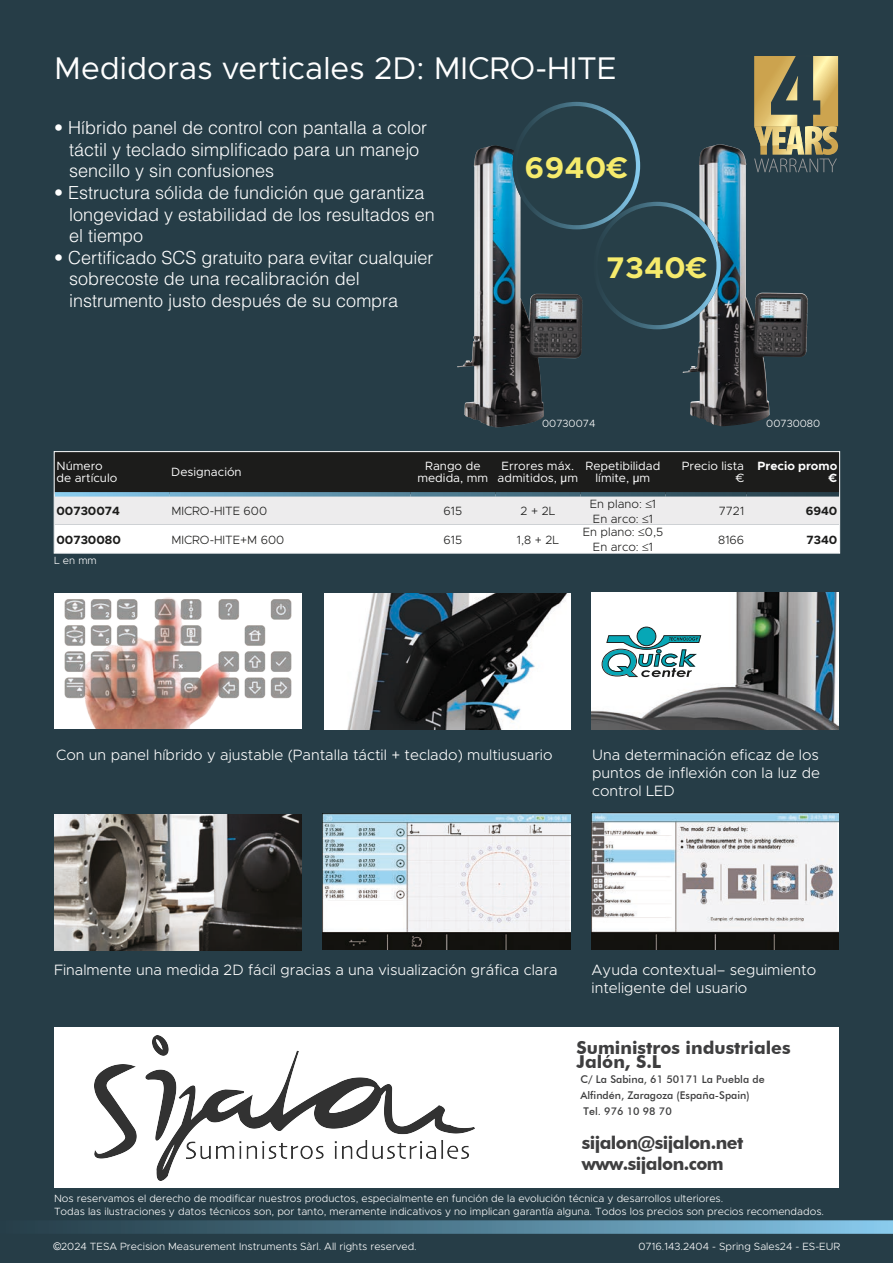
<style>
.page{position:relative;width:893px;height:1263px;background:#263d47}
.page>*{position:absolute;margin:0;border:0;box-sizing:border-box;transform-origin:0 0}
.t1{font:31.5px "Metropolis";color:#fff}
.t2{font:700 30px "Metropolis";letter-spacing:.025em;color:#f6eb6c}
.t3{font:300 18px/21.6px "Helvetica LT Std";color:#fff}
.t4{font:700 17.7px/21.3px "Futura BT";letter-spacing:-.03em;color:#3e3e3f}
.t5{font:700 17.7px/14.2px "Futura BT";color:#3e3e3f}
.t6{font:300 15px/18px "Metropolis";color:#fff;text-align:justify}
.t7{font:12px/12px "Metropolis";color:#fff;text-align:center}
.t8{font:300 12px/14.4px "Metropolis";color:#1c1c1b}
.t9{font:700 12px "Metropolis";color:#1c1c1b}
.t10{font:700 12px/12px "Metropolis";color:#fff;text-align:right}
.t11{font:500 10.65px "Futura BT";color:#3e3e3f}
.t12{font:300 10.5px/12.6px "Metropolis";color:#fff}
.s1{font-family:"Helvetica LT Std"}
.s2{font-family:"Arial";font-weight:400}
</style>
<div class="page">
<img style="left:457px;top:145px;width:125px;height:282px">
<img style="left:683px;top:144px;width:125px;height:282px">
<svg style="left:513px;top:102px;width:208px;height:227px"></svg>
<div style="left:54px;top:593px;width:247px;height:135px;background:#fff"></div>
<img style="left:64px;top:597px;width:228px;height:131px">
<img style="left:325px;top:593px;width:245px;height:136px">
<img style="left:591px;top:592px;width:248px;height:137px">
<svg style="left:602px;top:627px;width:99px;height:50px;background:#95bfc3"></svg>
<img style="left:54px;top:814px;width:247px;height:137px">
<img style="left:323px;top:813px;width:247px;height:137px">
<img style="left:591px;top:812px;width:248px;height:137px">
<svg style="left:63px;top:1220px;width:830px;height:14px;background:#527f95"></svg>
<div style="left:55px;top:1028px;width:784px;height:160px;background:#fff"></div>
<svg style="left:754px;top:56px;width:84px;height:116px"></svg>
<svg style="left:56px;top:453px;width:782px;height:98px;background:#9a9999"></svg>
<svg style="left:56px;top:492px;width:113px;height:5px"></svg>
<svg style="left:169px;top:492px;width:241px;height:5px"></svg>
<div style="left:410px;top:492px;width:85px;height:5px;background:#4e7b8f"></div>
<div style="left:495px;top:492px;width:85px;height:5px;background:#446b7e"></div>
<div style="left:580px;top:492px;width:85px;height:5px;background:#3b5d6c"></div>
<div style="left:665px;top:492px;width:81px;height:5px;background:#31505e"></div>
<div style="left:746px;top:492px;width:93px;height:5px;background:#2b4450"></div>
<div style="left:54px;top:451px;width:786px;height:102px;border:1px solid #fff"></div>
<img style="left:94px;top:1035px;width:380px;height:145px">
<h1 class="t1" style="left:54px;top:49px;width:564px">Medidoras verticales 2D: MICRO-HITE</h1>
<h3 class="t3" style="left:69px;top:117px;width:359px;text-indent:-15px">• Híbrido panel de control con pantalla a color táctil y teclado simplificado para un manejo sencillo y sin confusiones</h3>
<h3 class="t3" style="left:69px;top:182px;width:367px;text-indent:-15px">• Estructura sólida de fundición que garantiza longevidad y estabilidad de los resultados en el tiempo</h3>
<h3 class="t3" style="left:69px;top:246px;width:366px;text-indent:-15px">• Certificado SCS gratuito para evitar cualquier sobrecoste de una recalibración del instrumento justo después de su compra</h3>
<h2 class="t2" style="left:525px;top:148px;width:105px">6940€</h2>
<h2 class="t2" style="left:607px;top:248px;width:102px">7340€</h2>
<p class="t12" style="left:542px;top:417px;width:55px">00730074</p>
<p class="t12" style="left:766px;top:417px;width:55px">00730080</p>
<p class="t7" style="left:57px;top:460px;width:62px;text-align:left">Número de artículo</p>
<p class="t7" style="left:171px;top:466px;width:72px">Designación</p>
<p class="t7" style="left:417px;top:460px;width:72px">Rango de medida, mm</p>
<p class="t7" style="left:498px;top:460px;width:82px">Errores máx. admitidos, <span class="s1">µ</span>m</p>
<p class="t7" style="left:585px;top:460px;width:76px">Repetibilidad límite, <span class="s1">µ</span>m</p>
<p class="t7" style="left:682px;top:460px;width:64px;text-align:right">Precio lista €</p>
<p class="t10" style="left:758px;top:460px;width:81px">Precio promo €</p>
<p class="t9" style="left:57px;top:504px;width:65px">00730074</p>
<p class="t8" style="left:171px;top:504px;width:97px">MICRO-HITE 600</p>
<p class="t8" style="left:444px;top:504px;width:20px">615</p>
<p class="t8" style="left:521px;top:504px;width:36px">2 + 2L</p>
<p class="t8" style="left:590px;top:497px;width:68px">En plano: ≤1<br>En arco: ≤1</p>
<p class="t8" style="left:719px;top:504px;width:27px">7721</p>
<p class="t9" style="left:806px;top:504px;width:33px">6940</p>
<p class="t9" style="left:57px;top:532px;width:66px">00730080</p>
<p class="t8" style="left:171px;top:532px;width:115px">MICRO-HITE+M 600</p>
<p class="t8" style="left:444px;top:532px;width:20px">615</p>
<p class="t8" style="left:517px;top:532px;width:44px">1,8 + 2L</p>
<p class="t8" style="left:583px;top:525px;width:82px;text-align:center">En plano: ≤0,5<br>En arco: ≤1</p>
<p class="t8" style="left:718px;top:532px;width:27px">8166</p>
<p class="t9" style="left:807px;top:532px;width:32px">7340</p>
<p class="t12" style="left:54px;top:554px;width:44px">L en mm</p>
<h3 class="t6" style="left:56px;top:745px;width:498px">Con un panel híbrido y ajustable (Pantalla táctil + teclado) multiusuario</h3>
<h3 class="t6" style="left:592px;top:745px;width:229px">Una determinación eficaz de los puntos de inflexión con la luz de control LED</h3>
<h3 class="t6" style="left:54px;top:961px;width:505px">Finalmente una medida 2D fácil gracias a una visualización gráfica clara</h3>
<h3 class="t6" style="left:591px;top:961px;width:226px">Ayuda contextual– seguimiento inteligente del usuario</h3>
<h3 class="t5" style="left:576px;top:1040px;width:216px">Suministros industriales<br>Jalón, S.L</h3>
<p class="t11" style="left:580px;top:1073px;width:186px">C/ La Sabina, 61 50171 La Puebla de</p>
<p class="t11" style="left:580px;top:1089px;width:171px">Alfindén, Zaragoza (España-Spain)</p>
<p class="t11" style="left:584px;top:1105px;width:90px">Tel. 976 10 98 70</p>
<h3 class="t4" style="left:582px;top:1132px;width:163px">sijalon@sijalon.net www.sijalon.com</h3>
<p class="t12" style="left:54px;top:1192px;width:772px">Nos reservamos el derecho de modificar nuestros productos, especialmente en función de la evolución técnica y desarrollos ulteriores.<br>Todas las ilustraciones y datos técnicos son, por tanto, meramente indicativos y no implican garantía alguna. Todos los precios son precios recomendados.</p>
<p class="t12" style="left:53px;top:1240px;width:365px"><span class="s2">©</span>2024 TESA Precision Measurement Instruments Sàrl. All rights reserved.</p>
<p class="t12" style="left:639px;top:1240px;width:203px">0716.143.2404 - Spring Sales24 - ES-EUR</p>
</div>
